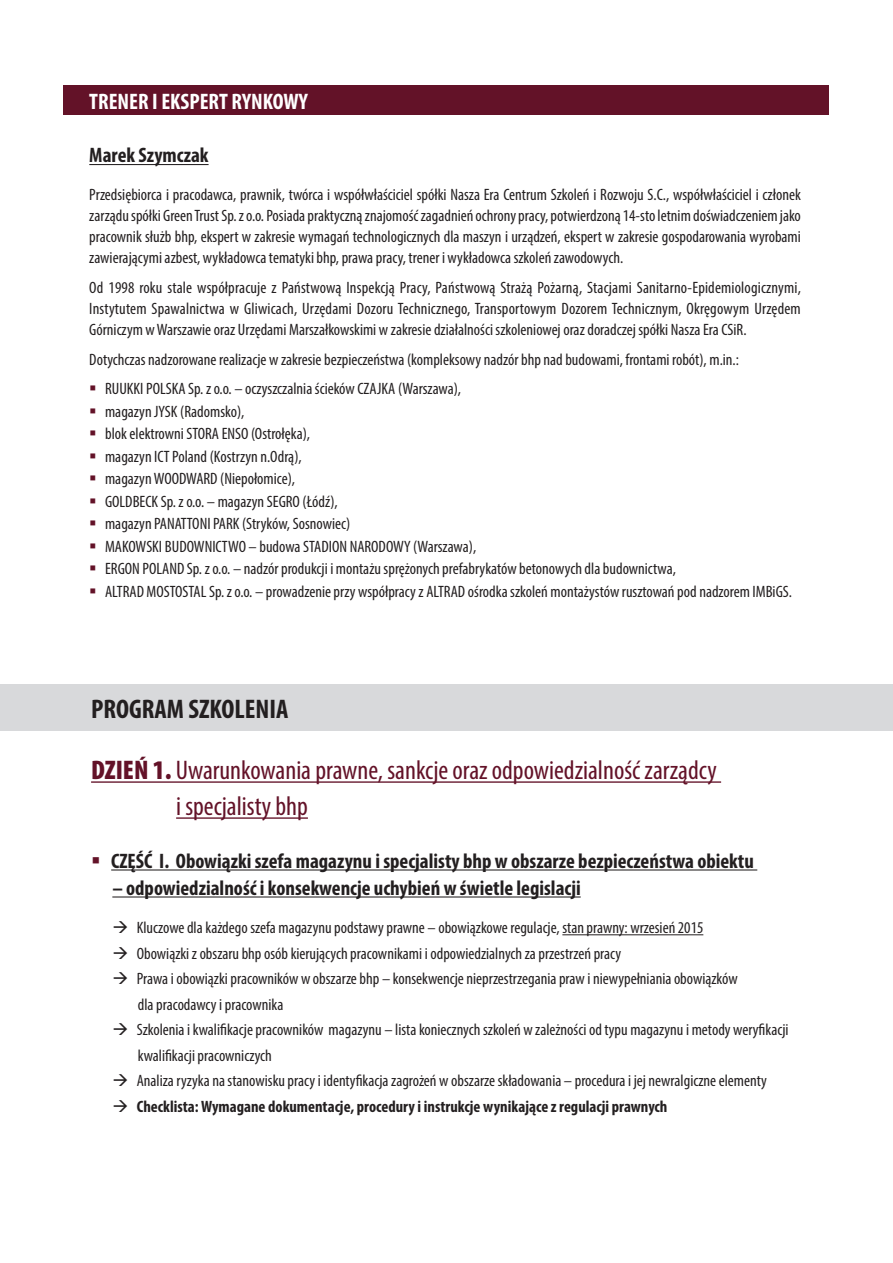
<style>
.page{position:relative;width:893px;height:1263px;background:#fff}
.page>*{position:absolute;margin:0;border:0;box-sizing:border-box;transform-origin:0 0}
.t1{font:condensed 27px "Myriad Pro";color:#631228}
.t2{font:700 condensed 27px "Myriad Pro";color:#231f20}
.t3{font:700 condensed 22.5px "Myriad Pro";color:#fff}
.t4{font:700 condensed 21px "Myriad Pro";color:#231f20}
.t5{font:condensed 16.5px/21px "Myriad Pro";color:#231f20;text-align:justify}
.t6{font:700 condensed 16.5px "Myriad Pro";color:#231f20}
.s1{color:#631228}
.s2{font-weight:900}
</style>
<div class="page">
<hr style="left:89px;top:164px;width:120px;height:1px;background:#231f20">
<div style="left:64px;top:85px;width:765px;height:30px;background:#631228"></div>
<div style="left:0;top:684px;width:893px;height:47px;background:#d8d9db"></div>
<hr style="left:91px;top:781px;width:630px;height:2px;background:#631228">
<hr style="left:176px;top:817px;width:132px;height:2px;background:#631228">
<hr style="left:111px;top:869px;width:646px;height:1px;background:#231f20">
<hr style="left:112px;top:896px;width:469px;height:1px;background:#231f20">
<hr style="left:562px;top:934px;width:141px;height:1px;background:#231f20">
<p class="t3" style="left:89px;top:87px;width:220px">TRENER I EKSPERT RYNKOWY</p>
<p class="t4" style="left:89px;top:142px;width:121px">Marek Szymczak</p>
<p class="t5" style="left:89px;top:184px;width:713px">Przedsiębiorca i pracodawca, prawnik, twórca i współwłaściciel spółki Nasza Era Centrum Szkoleń i Rozwoju S.C., współwłaściciel i członek zarządu spółki Green Trust Sp. z o.o. Posiada praktyczną znajomość zagadnień ochrony pracy, potwierdzoną 14-sto letnim doświadczeniem jako pracownik służb bhp, ekspert w zakresie wymagań technologicznych dla maszyn i urządzeń, ekspert w zakresie gospodarowania wyrobami zawierającymi azbest, wykładowca tematyki bhp, prawa pracy, trener i wykładowca szkoleń zawodowych.</p>
<p class="t5" style="left:89px;top:277px;width:713px">Od 1998 roku stale współpracuje z Państwową Inspekcją Pracy, Państwową Strażą Pożarną, Stacjami Sanitarno-Epidemiologicznymi,</p>
<p class="t5" style="left:89px;top:298px;width:713px">Instytutem Spawalnictwa w Gliwicach, Urzędami Dozoru Technicznego, Transportowym Dozorem Technicznym, Okręgowym Urzędem</p>
<p class="t5" style="left:89px;top:319px;width:659px">Górniczym w Warszawie oraz Urzędami Marszałkowskimi w zakresie działalności szkoleniowej oraz doradczej spółki Nasza Era CSiR.</p>
<p class="t5" style="left:89px;top:348px;width:651px">Dotychczas nadzorowane realizacje w zakresie bezpieczeństwa (kompleksowy nadzór bhp nad budowami, frontami robót), m.in.:</p>
<p class="t5" style="left:89px;top:378px;width:373px"><span class="s1">▪</span> RUUKKI POLSKA Sp. z o.o. – oczyszczalnia ścieków CZAJKA (Warszawa),</p>
<p class="t5" style="left:89px;top:400px;width:157px"><span class="s1">▪</span> magazyn JYSK (Radomsko),</p>
<p class="t5" style="left:89px;top:423px;width:222px"><span class="s1">▪</span> blok elektrowni STORA ENSO (Ostrołęka),</p>
<p class="t5" style="left:89px;top:445px;width:214px"><span class="s1">▪</span> magazyn ICT Poland (Kostrzyn n.Odrą),</p>
<p class="t5" style="left:89px;top:468px;width:207px"><span class="s1">▪</span> magazyn WOODWARD (Niepołomice),</p>
<p class="t5" style="left:89px;top:490px;width:250px"><span class="s1">▪</span> GOLDBECK Sp. z o.o. – magazyn SEGRO (Łódź),</p>
<p class="t5" style="left:89px;top:513px;width:263px"><span class="s1">▪</span> magazyn PANATTONI PARK (Stryków, Sosnowiec)</p>
<p class="t5" style="left:89px;top:535px;width:388px"><span class="s1">▪</span> MAKOWSKI BUDOWNICTWO – budowa STADION NARODOWY (Warszawa),</p>
<p class="t5" style="left:89px;top:558px;width:588px"><span class="s1">▪</span> ERGON POLAND Sp. z o.o. – nadzór produkcji i montażu sprężonych prefabrykatów betonowych dla budownictwa,</p>
<p class="t5" style="left:89px;top:580px;width:704px"><span class="s1">▪</span> ALTRAD MOSTOSTAL Sp. z o.o. – prowadzenie przy współpracy z ALTRAD ośrodka szkoleń montażystów rusztowań pod nadzorem IMBiGS.</p>
<p class="t2" style="left:91px;top:692px;width:199px">PROGRAM SZKOLENIA</p>
<p class="t1" style="left:91px;top:754px;width:627px"><span class="s2">DZIEŃ 1.</span> Uwarunkowania prawne, sankcje oraz odpowiedzialność zarządcy</p>
<p class="t1" style="left:176px;top:790px;width:133px">i specjalisty bhp</p>
<p class="t4" style="left:91px;top:848px;width:664px"><span class="s1">▪</span> CZĘŚĆ I. Obowiązki szefa magazynu i specjalisty bhp w obszarze bezpieczeństwa obiektu</p>
<p class="t4" style="left:112px;top:875px;width:470px">– odpowiedzialność i konsekwencje uchybień w świetle legislacji</p>
<p class="t5" style="left:112px;top:917px;width:592px">→ Kluczowe dla każdego szefa magazynu podstawy prawne – obowiązkowe regulacje, stan prawny: wrzesień 2015</p>
<p class="t5" style="left:112px;top:942px;width:510px">→ Obowiązki z obszaru bhp osób kierujących pracownikami i odpowiedzialnych za przestrzeń pracy</p>
<p class="t5" style="left:112px;top:968px;width:627px">→ Prawa i obowiązki pracowników w obszarze bhp – konsekwencje nieprzestrzegania praw i niewypełniania obowiązków</p>
<p class="t5" style="left:138px;top:993px;width:147px">dla pracodawcy i pracownika</p>
<p class="t5" style="left:112px;top:1019px;width:678px">→ Szkolenia i kwalifikacje pracowników magazynu – lista koniecznych szkoleń w zależności od typu magazynu i metody weryfikacji</p>
<p class="t5" style="left:138px;top:1044px;width:136px">kwalifikacji pracowniczych</p>
<p class="t5" style="left:112px;top:1070px;width:656px">→ Analiza ryzyka na stanowisku pracy i identyfikacja zagrożeń w obszarze składowania – procedura i jej newralgiczne elementy</p>
<p class="t6" style="left:112px;top:1096px;width:557px">→ Checklista: Wymagane dokumentacje, procedury i instrukcje wynikające z regulacji prawnych</p>
</div>
